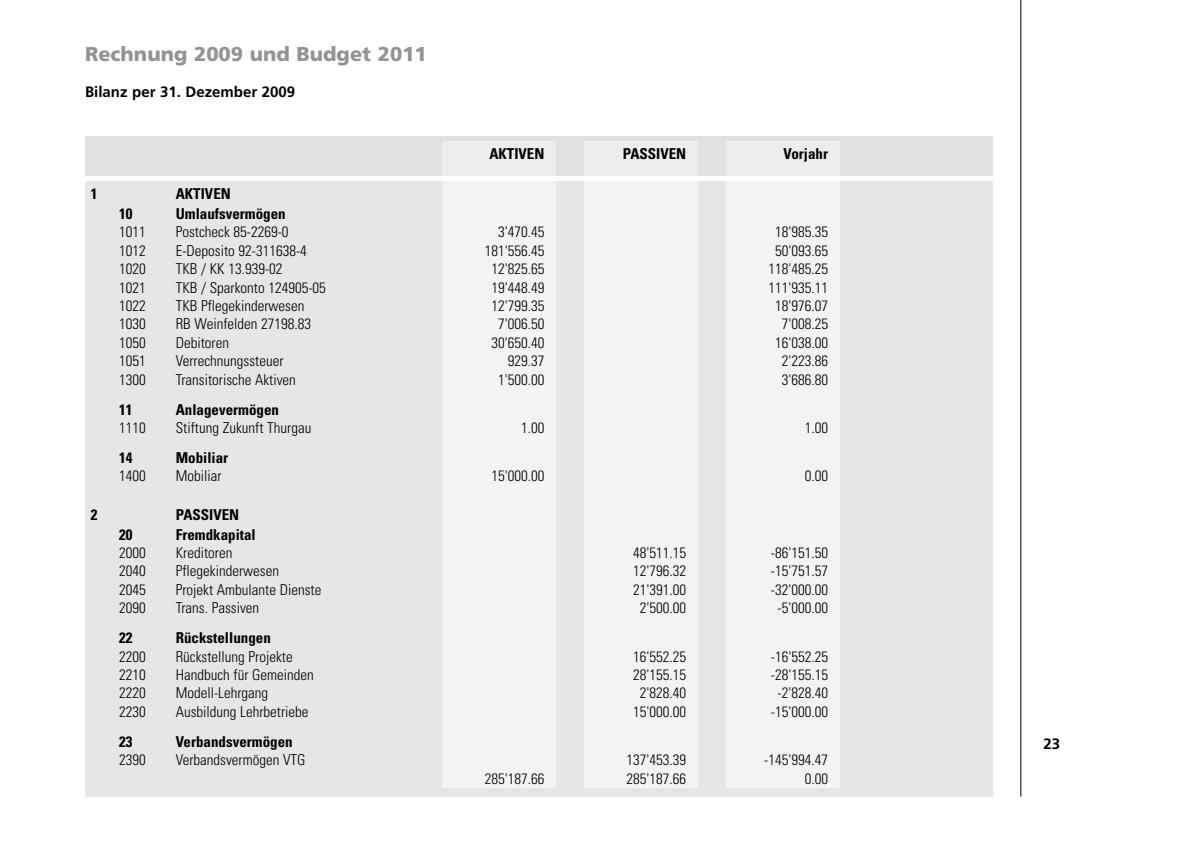
<style>
.page{position:relative;width:1191px;height:842px;background:#fff}
.page>*{position:absolute;margin:0;border:0;box-sizing:border-box;transform-origin:0 0}
.Seitentitel{font:900 20px "Frutiger";color:#939393}
.Tabelle_Budget{font:300 condensed 15px "Univers";color:#000}
.Tabelle_Budget-2{font:700 condensed 15px "Univers";color:#000}
.Untertitel{font:700 15px "Frutiger";color:#000}
</style>
<div class="page">
<hr style="left:1020px;top:0;width:1px;height:797px;background:#000">
<div style="left:85px;top:181px;width:907px;height:616px;background:#e6e6e6"></div>
<div style="left:442px;top:181px;width:114px;height:607px;background:#f3f3f3"></div>
<div style="left:726px;top:181px;width:113px;height:607px;background:#f3f3f3"></div>
<div style="left:85px;top:136px;width:907px;height:40px;background:#e1e1e1"></div>
<div style="left:442px;top:142px;width:114px;height:34px;background:#ededed"></div>
<div style="left:584px;top:181px;width:113px;height:607px;background:#f3f3f3"></div>
<div style="left:584px;top:142px;width:113px;height:34px;background:#ededed"></div>
<div style="left:726px;top:142px;width:113px;height:34px;background:#ededed"></div>
<p class="Seitentitel" style="left:85px;top:42px;width:343px">Rechnung 2009 und Budget 2011</p>
<p class="Untertitel" style="left:85px;top:83px;width:212px">Bilanz per 31. Dezember 2009</p>
<p class="Tabelle_Budget-2" style="left:489px;top:144px;width:57px">AKTIVEN</p>
<p class="Tabelle_Budget-2" style="left:623px;top:144px;width:65px">PASSIVEN</p>
<p class="Tabelle_Budget-2" style="left:783px;top:144px;width:46px">Vorjahr</p>
<p class="Tabelle_Budget-2" style="left:91px;top:184px;width:8px">1</p>
<p class="Tabelle_Budget-2" style="left:176px;top:184px;width:57px">AKTIVEN</p>
<p class="Tabelle_Budget-2" style="left:119px;top:204px;width:15px">10</p>
<p class="Tabelle_Budget-2" style="left:176px;top:204px;width:111px">Umlaufsvermögen</p>
<p class="Tabelle_Budget" style="left:119px;top:223px;width:28px">1011</p>
<p class="Tabelle_Budget" style="left:176px;top:223px;width:114px">Postcheck 85-2269-0</p>
<p class="Tabelle_Budget" style="left:498px;top:223px;width:48px">3'470.45</p>
<p class="Tabelle_Budget" style="left:775px;top:223px;width:54px">18'985.35</p>
<p class="Tabelle_Budget" style="left:119px;top:242px;width:28px">1012</p>
<p class="Tabelle_Budget" style="left:176px;top:242px;width:133px">E-Deposito 92-311638-4</p>
<p class="Tabelle_Budget" style="left:485px;top:242px;width:61px">181'556.45</p>
<p class="Tabelle_Budget" style="left:775px;top:242px;width:54px">50'093.65</p>
<p class="Tabelle_Budget" style="left:119px;top:260px;width:28px">1020</p>
<p class="Tabelle_Budget" style="left:176px;top:260px;width:108px">TKB / KK 13.939-02</p>
<p class="Tabelle_Budget" style="left:491px;top:260px;width:54px">12'825.65</p>
<p class="Tabelle_Budget" style="left:768px;top:260px;width:61px">118'485.25</p>
<p class="Tabelle_Budget" style="left:119px;top:278px;width:28px">1021</p>
<p class="Tabelle_Budget" style="left:176px;top:278px;width:152px">TKB / Sparkonto 124905-05</p>
<p class="Tabelle_Budget" style="left:491px;top:278px;width:54px">19'448.49</p>
<p class="Tabelle_Budget" style="left:768px;top:278px;width:61px">111'935.11</p>
<p class="Tabelle_Budget" style="left:119px;top:297px;width:28px">1022</p>
<p class="Tabelle_Budget" style="left:176px;top:297px;width:130px">TKB Pflegekinderwesen</p>
<p class="Tabelle_Budget" style="left:491px;top:297px;width:54px">12'799.35</p>
<p class="Tabelle_Budget" style="left:775px;top:297px;width:54px">18'976.07</p>
<p class="Tabelle_Budget" style="left:119px;top:315px;width:28px">1030</p>
<p class="Tabelle_Budget" style="left:176px;top:315px;width:137px">RB Weinfelden 27198.83</p>
<p class="Tabelle_Budget" style="left:498px;top:315px;width:48px">7'006.50</p>
<p class="Tabelle_Budget" style="left:781px;top:315px;width:48px">7'008.25</p>
<p class="Tabelle_Budget" style="left:119px;top:334px;width:28px">1050</p>
<p class="Tabelle_Budget" style="left:176px;top:334px;width:55px">Debitoren</p>
<p class="Tabelle_Budget" style="left:491px;top:334px;width:54px">30'650.40</p>
<p class="Tabelle_Budget" style="left:775px;top:334px;width:54px">16'038.00</p>
<p class="Tabelle_Budget" style="left:119px;top:352px;width:28px">1051</p>
<p class="Tabelle_Budget" style="left:176px;top:352px;width:109px">Verrechnungssteuer</p>
<p class="Tabelle_Budget" style="left:508px;top:352px;width:38px">929.37</p>
<p class="Tabelle_Budget" style="left:781px;top:352px;width:48px">2'223.86</p>
<p class="Tabelle_Budget" style="left:119px;top:370px;width:28px">1300</p>
<p class="Tabelle_Budget" style="left:176px;top:370px;width:122px">Transitorische Aktiven</p>
<p class="Tabelle_Budget" style="left:498px;top:370px;width:48px">1'500.00</p>
<p class="Tabelle_Budget" style="left:781px;top:370px;width:48px">3'686.80</p>
<p class="Tabelle_Budget-2" style="left:119px;top:400px;width:15px">11</p>
<p class="Tabelle_Budget-2" style="left:176px;top:400px;width:105px">Anlagevermögen</p>
<p class="Tabelle_Budget" style="left:119px;top:419px;width:28px">1110</p>
<p class="Tabelle_Budget" style="left:176px;top:419px;width:137px">Stiftung Zukunft Thurgau</p>
<p class="Tabelle_Budget" style="left:521px;top:419px;width:25px">1.00</p>
<p class="Tabelle_Budget" style="left:804px;top:419px;width:25px">1.00</p>
<p class="Tabelle_Budget-2" style="left:119px;top:448px;width:15px">14</p>
<p class="Tabelle_Budget-2" style="left:176px;top:448px;width:54px">Mobiliar</p>
<p class="Tabelle_Budget" style="left:119px;top:467px;width:28px">1400</p>
<p class="Tabelle_Budget" style="left:176px;top:467px;width:47px">Mobiliar</p>
<p class="Tabelle_Budget" style="left:491px;top:467px;width:54px">15'000.00</p>
<p class="Tabelle_Budget" style="left:804px;top:467px;width:25px">0.00</p>
<p class="Tabelle_Budget-2" style="left:91px;top:505px;width:8px">2</p>
<p class="Tabelle_Budget-2" style="left:176px;top:505px;width:65px">PASSIVEN</p>
<p class="Tabelle_Budget-2" style="left:119px;top:525px;width:15px">20</p>
<p class="Tabelle_Budget-2" style="left:176px;top:525px;width:81px">Fremdkapital</p>
<p class="Tabelle_Budget" style="left:119px;top:544px;width:28px">2000</p>
<p class="Tabelle_Budget" style="left:176px;top:544px;width:58px">Kreditoren</p>
<p class="Tabelle_Budget" style="left:633px;top:544px;width:54px">48'511.15</p>
<p class="Tabelle_Budget" style="left:771px;top:544px;width:59px">-86'151.50</p>
<p class="Tabelle_Budget" style="left:119px;top:562px;width:28px">2040</p>
<p class="Tabelle_Budget" style="left:176px;top:562px;width:105px">Pflegekinderwesen</p>
<p class="Tabelle_Budget" style="left:633px;top:562px;width:54px">12'796.32</p>
<p class="Tabelle_Budget" style="left:771px;top:562px;width:59px">-15'751.57</p>
<p class="Tabelle_Budget" style="left:119px;top:580px;width:28px">2045</p>
<p class="Tabelle_Budget" style="left:176px;top:580px;width:147px">Projekt Ambulante Dienste</p>
<p class="Tabelle_Budget" style="left:633px;top:580px;width:54px">21'391.00</p>
<p class="Tabelle_Budget" style="left:771px;top:580px;width:59px">-32'000.00</p>
<p class="Tabelle_Budget" style="left:119px;top:599px;width:28px">2090</p>
<p class="Tabelle_Budget" style="left:176px;top:599px;width:85px">Trans. Passiven</p>
<p class="Tabelle_Budget" style="left:640px;top:599px;width:48px">2'500.00</p>
<p class="Tabelle_Budget" style="left:777px;top:599px;width:52px">-5'000.00</p>
<p class="Tabelle_Budget-2" style="left:119px;top:629px;width:15px">22</p>
<p class="Tabelle_Budget-2" style="left:176px;top:629px;width:97px">Rückstellungen</p>
<p class="Tabelle_Budget" style="left:119px;top:647px;width:28px">2200</p>
<p class="Tabelle_Budget" style="left:176px;top:647px;width:118px">Rückstellung Projekte</p>
<p class="Tabelle_Budget" style="left:633px;top:647px;width:54px">16'552.25</p>
<p class="Tabelle_Budget" style="left:771px;top:647px;width:59px">-16'552.25</p>
<p class="Tabelle_Budget" style="left:119px;top:666px;width:28px">2210</p>
<p class="Tabelle_Budget" style="left:176px;top:666px;width:140px">Handbuch für Gemeinden</p>
<p class="Tabelle_Budget" style="left:633px;top:666px;width:54px">28'155.15</p>
<p class="Tabelle_Budget" style="left:771px;top:666px;width:59px">-28'155.15</p>
<p class="Tabelle_Budget" style="left:119px;top:684px;width:28px">2220</p>
<p class="Tabelle_Budget" style="left:176px;top:684px;width:94px">Modell-Lehrgang</p>
<p class="Tabelle_Budget" style="left:640px;top:684px;width:48px">2'828.40</p>
<p class="Tabelle_Budget" style="left:777px;top:684px;width:52px">-2'828.40</p>
<p class="Tabelle_Budget" style="left:119px;top:702px;width:28px">2230</p>
<p class="Tabelle_Budget" style="left:176px;top:702px;width:134px">Ausbildung Lehrbetriebe</p>
<p class="Tabelle_Budget" style="left:633px;top:702px;width:54px">15'000.00</p>
<p class="Tabelle_Budget" style="left:771px;top:702px;width:59px">-15'000.00</p>
<p class="Tabelle_Budget-2" style="left:119px;top:732px;width:15px">23</p>
<p class="Tabelle_Budget-2" style="left:176px;top:732px;width:118px">Verbandsvermögen</p>
<p class="Tabelle_Budget" style="left:119px;top:751px;width:28px">2390</p>
<p class="Tabelle_Budget" style="left:176px;top:751px;width:131px">Verbandsvermögen VTG</p>
<p class="Tabelle_Budget" style="left:626px;top:751px;width:61px">137'453.39</p>
<p class="Tabelle_Budget" style="left:764px;top:751px;width:65px">-145'994.47</p>
<p class="Tabelle_Budget" style="left:485px;top:769px;width:61px">285'187.66</p>
<p class="Tabelle_Budget" style="left:626px;top:769px;width:61px">285'187.66</p>
<p class="Tabelle_Budget" style="left:804px;top:769px;width:25px">0.00</p>
<p class="Untertitel" style="left:1043px;top:735px;width:18px">23</p>
</div>
